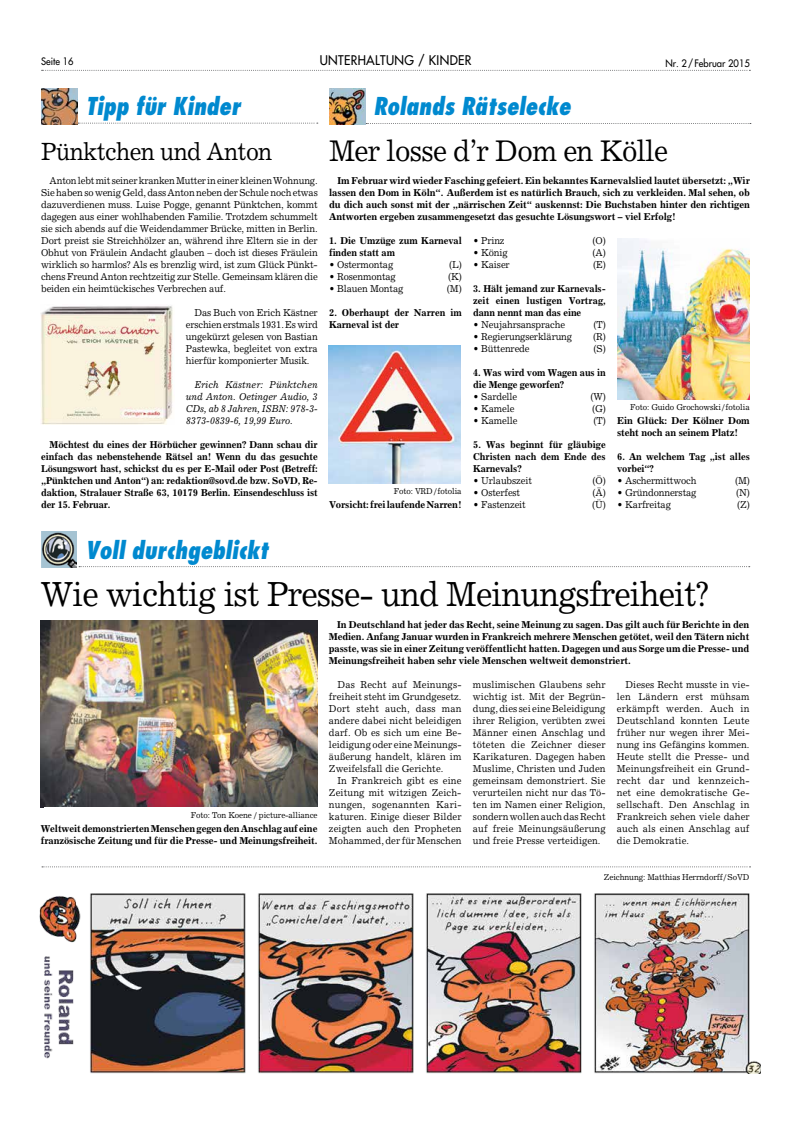
<style>
.page{position:relative;width:791px;height:1134px;background:#fff}
.page>*{position:absolute;margin:0;border:0;box-sizing:border-box;transform-origin:0 0}
.t1{font:35px "Excelsior";letter-spacing:-.025em;color:#000;scale:.93 1}
.t2{font:30px "Excelsior";letter-spacing:-.025em;color:#000;scale:.93 1}
.t3{font:25px "Excelsior";letter-spacing:-.025em;color:#000;scale:.93 1}
.t4{font:italic 800 condensed 24px "Futura";color:#0089cf;scale:.93 1}
.t5{font:13px "Futura";letter-spacing:.025em;color:#000;scale:.94 1}
.t6{font:10px/12px "Excelsior";letter-spacing:-.015em;color:#000;text-align:justify;scale:.94 1}
.t7{font:700 10px/12px "Excelsior";letter-spacing:-.015em;color:#000;text-align:justify;scale:.96 1}
.t8{font:700 10px/12px "Excelsior";letter-spacing:-.015em;color:#000;scale:.94 1}
.t9{font:italic 10px/12px "Excelsior";letter-spacing:-.015em;color:#000;text-align:justify;scale:.94 1}
.t10{font:10px "Futura";color:#000;scale:.94 1}
.t11{font:8.5px "Excelsior";letter-spacing:-.015em;color:#000;scale:.94 1}
</style>
<div class="page">
<img style="left:329px;top:88px;width:36px;height:36px">
<svg style="left:366px;top:123px;width:385px;height:1px"></svg>
<svg style="left:78px;top:123px;width:240px;height:1px"></svg>
<img style="left:41px;top:88px;width:36px;height:36px">
<img style="left:329px;top:346px;width:132px;height:138px">
<img style="left:617px;top:238px;width:133px;height:162px">
<svg style="left:42px;top:866px;width:708px;height:1px"></svg>
<img style="left:39px;top:893px;width:721px;height:181px">
<img style="left:41px;top:532px;width:36px;height:35px">
<svg style="left:79px;top:566px;width:671px;height:1px"></svg>
<img style="left:41px;top:621px;width:276px;height:186px">
<img style="left:41px;top:306px;width:132px;height:118px">
<svg style="left:42px;top:70px;width:708px;height:1px"></svg>
<p class="t10" style="left:41px;top:55px;width:36px">Seite 16</p>
<h3 class="t5" style="left:320px;top:52px;width:163px">UNTERHALTUNG / KINDER</h3>
<p class="t10" style="left:665px;top:57px;width:91px">Nr. 2/Februar 2015</p>
<h3 class="t4" style="left:86px;top:91px;width:168px">Tipp für Kinder</h3>
<h3 class="t4" style="left:373px;top:91px;width:214px">Rolands Rätselecke</h3>
<h3 class="t3" style="left:41px;top:136px;width:250px">Pünktchen und Anton</h3>
<h2 class="t2" style="left:329px;top:133px;width:366px">Mer losse d’r Dom en Kölle</h2>
<p class="t7" style="left:329px;top:174px;width:440px;text-indent:9px">Im Februar wird wieder Fasching gefeiert. Ein bekanntes Karnevalslied lautet übersetzt: „Wir lassen den Dom in Köln“. Außerdem ist es natürlich Brauch, sich zu verkleiden. Mal sehen, ob du dich auch sonst mit der „närrischen Zeit“ auskennst: Die Buchstaben hinter den richtigen Antworten ergeben zusammengesetzt das gesuchte Lösungswort – viel Erfolg!</p>
<p class="t8" style="left:329px;top:234px;width:143px">1. Die Umzüge zum Karneval finden statt am</p>
<p class="t6" style="left:329px;top:258px;width:70px">• Ostermontag</p>
<p class="t6" style="left:449px;top:258px;width:15px">(L)</p>
<p class="t6" style="left:329px;top:270px;width:72px">• Rosenmontag</p>
<p class="t6" style="left:448px;top:270px;width:16px">(K)</p>
<p class="t6" style="left:329px;top:282px;width:80px">• Blauen Montag</p>
<p class="t6" style="left:447px;top:282px;width:17px">(M)</p>
<p class="t8" style="left:329px;top:306px;width:143px">2. Oberhaupt der Narren im<br>Karneval ist der</p>
<p class="t6" style="left:41px;top:174px;width:296px;text-indent:9px">Anton lebt mit seiner kranken Mutter in einer kleinen Wohnung.<br>Sie haben so wenig Geld, dass Anton neben der Schule noch etwas dazuverdienen muss. Luise Pogge, genannt Pünktchen, kommt dagegen aus einer wohlhabenden Familie. Trotzdem schummelt sie sich abends auf die Weidendammer Brücke, mitten in Berlin.<br>Dort preist sie Streichhölzer an, während ihre Eltern sie in der Obhut von Fräulein Andacht glauben – doch ist dieses Fräulein wirklich so harmlos? Als es brenzlig wird, ist zum Glück Pünkt&shy;chens Freund Anton rechtzeitig zur Stelle. Gemeinsam klären die beiden ein heimtückisches Verbrechen auf.</p>
<p class="t6" style="left:186px;top:306px;width:142px;text-indent:9px">Das Buch von Erich Kästner erschien erstmals 1931. Es wird ungekürzt gelesen von Bastian Pastewka, begleitet von extra hierfür komponierter Musik.</p>
<p class="t9" style="left:186px;top:378px;width:142px;text-indent:9px">Erich Kästner: Pünktchen und Anton. Oetinger Audio, 3<br>CDs, ab 8 Jahren, ISBN: 978-3- 8373-0839-6, 19,99 Euro.</p>
<p class="t8" style="left:41px;top:438px;width:296px;text-align:justify;text-indent:9px">Möchtest du eines der Hörbücher gewinnen? Dann schau dir einfach das nebenstehende Rätsel an! Wenn du das gesuchte Lösungswort hast, schickst du es per E-Mail oder Post (Betreff: „Pünktchen und Anton“) an: redaktion@sovd.de bzw. SoVD, Re&shy;daktion, Stralauer Straße 63, 10179 Berlin. Einsendeschluss ist der 15. Februar.</p>
<p class="t6" style="left:473px;top:234px;width:35px">• Prinz</p>
<p class="t6" style="left:592px;top:234px;width:16px">(O)</p>
<p class="t6" style="left:473px;top:246px;width:38px">• König</p>
<p class="t6" style="left:592px;top:246px;width:16px">(A)</p>
<p class="t6" style="left:473px;top:258px;width:40px">• Kaiser</p>
<p class="t6" style="left:593px;top:258px;width:15px">(E)</p>
<p class="t8" style="left:473px;top:282px;width:143px;text-align:justify">3. Hält jemand zur Karnevals&shy;zeit einen lustigen Vortrag, dann nennt man das eine</p>
<p class="t6" style="left:473px;top:318px;width:99px">• Neujahrsansprache</p>
<p class="t6" style="left:594px;top:318px;width:15px">(T)</p>
<p class="t6" style="left:473px;top:330px;width:107px">• Regierungserklärung</p>
<p class="t6" style="left:593px;top:330px;width:15px">(R)</p>
<p class="t6" style="left:473px;top:342px;width:61px">• Büttenrede</p>
<p class="t6" style="left:594px;top:342px;width:15px">(S)</p>
<p class="t8" style="left:473px;top:366px;width:143px">4. Was wird vom Wagen aus in die Menge geworfen?</p>
<p class="t6" style="left:473px;top:390px;width:48px">• Sardelle</p>
<p class="t6" style="left:590px;top:390px;width:18px">(W)</p>
<p class="t6" style="left:473px;top:402px;width:45px">• Kamele</p>
<p class="t6" style="left:592px;top:402px;width:16px">(G)</p>
<p class="t6" style="left:473px;top:414px;width:49px">• Kamelle</p>
<p class="t6" style="left:594px;top:414px;width:15px">(T)</p>
<p class="t8" style="left:473px;top:438px;width:143px;text-align:justify">5. Was beginnt für gläubige Christen nach dem Ende des Karnevals?</p>
<p class="t6" style="left:473px;top:474px;width:64px">• Urlaubszeit</p>
<p class="t6" style="left:592px;top:474px;width:16px">(Ö)</p>
<p class="t6" style="left:473px;top:486px;width:52px">• Osterfest</p>
<p class="t6" style="left:592px;top:486px;width:16px">(Ä)</p>
<p class="t6" style="left:473px;top:498px;width:58px">• Fastenzeit</p>
<p class="t6" style="left:592px;top:498px;width:16px">(Ü)</p>
<p class="t11" style="left:630px;top:402px;width:129px">Foto: Guido Grochowski/fotolia</p>
<p class="t7" style="left:617px;top:414px;width:140px">Ein Glück: Der Kölner Dom steht noch an seinem Platz!</p>
<p class="t8" style="left:617px;top:450px;width:143px">6. An welchem Tag „ist alles vorbei“?</p>
<p class="t6" style="left:617px;top:474px;width:86px">• Aschermittwoch</p>
<p class="t6" style="left:735px;top:474px;width:17px">(M)</p>
<p class="t6" style="left:617px;top:486px;width:86px">• Gründonnerstag</p>
<p class="t6" style="left:736px;top:486px;width:16px">(N)</p>
<p class="t6" style="left:617px;top:498px;width:59px">• Karfreitag</p>
<p class="t6" style="left:737px;top:498px;width:15px">(Z)</p>
<p class="t11" style="left:394px;top:486px;width:74px">Foto: VRD/fotolia</p>
<p class="t7" style="left:329px;top:498px;width:140px">Vorsicht: frei laufende Narren!</p>
<h3 class="t4" style="left:86px;top:534px;width:197px">Voll durchgeblickt</h3>
<h1 class="t1" style="left:41px;top:573px;width:719px">Wie wichtig ist Presse- und Meinungsfreiheit?</h1>
<p class="t11" style="left:191px;top:810px;width:136px">Foto: Ton Koene / picture-alliance</p>
<p class="t7" style="left:41px;top:822px;width:290px">Weltweit demonstrierten Menschen gegen den Anschlag auf eine französische Zeitung und für die Presse- und Meinungsfreiheit.</p>
<p class="t7" style="left:329px;top:618px;width:440px;text-indent:9px">In Deutschland hat jeder das Recht, seine Meinung zu sagen. Das gilt auch für Berichte in den Medien. Anfang Januar wurden in Frankreich mehrere Menschen getötet, weil den Tätern nicht passte, was sie in einer Zeitung veröffentlicht hatten. Dagegen und aus Sorge um die Presse- und Meinungsfreiheit haben sehr viele Menschen weltweit demonstriert.</p>
<p class="t6" style="left:329px;top:678px;width:143px;text-indent:9px">Das Recht auf Meinungs&shy;freiheit steht im Grundgesetz.<br>Dort steht auch, dass man andere dabei nicht beleidigen darf. Ob es sich um eine Be&shy;leidigung oder eine Meinungs&shy;äußerung handelt, klären im Zweifelsfall die Gerichte.</p>
<p class="t6" style="left:329px;top:774px;width:143px;text-indent:9px">In Frankreich gibt es eine Zeitung mit witzigen Zeich&shy;nungen, sogenannten Kari&shy;katuren. Einige dieser Bilder zeigten auch den Propheten Mohammed, der für Menschen</p>
<p class="t6" style="left:473px;top:678px;width:143px">muslimischen Glaubens sehr wichtig ist. Mit der Begrün&shy;dung, dies sei eine Beleidigung ihrer Religion, verübten zwei Männer einen Anschlag und töteten die Zeichner dieser Karikaturen. Dagegen haben Muslime, Christen und Juden gemeinsam demonstriert. Sie verurteilen nicht nur das Tö&shy;ten im Namen einer Religion, sondern wollen auch das Recht auf freie Meinungsäußerung und freie Presse verteidigen.</p>
<p class="t6" style="left:617px;top:678px;width:143px;text-indent:9px">Dieses Recht musste in vie&shy;len Ländern erst mühsam erkämpft werden. Auch in Deutschland konnten Leute früher nur wegen ihrer Mei&shy;nung ins Gefängins kommen.<br>Heute stellt die Presse- und Meinungsfreiheit ein Grund&shy;recht dar und kennzeich&shy;net eine demokratische Ge&shy;sellschaft. Den Anschlag in Frankreich sehen viele daher auch als einen Anschlag auf die Demokratie.</p>
<p class="t11" style="left:604px;top:872px;width:156px">Zeichnung: Matthias Herrndorff/SoVD</p>
</div>
